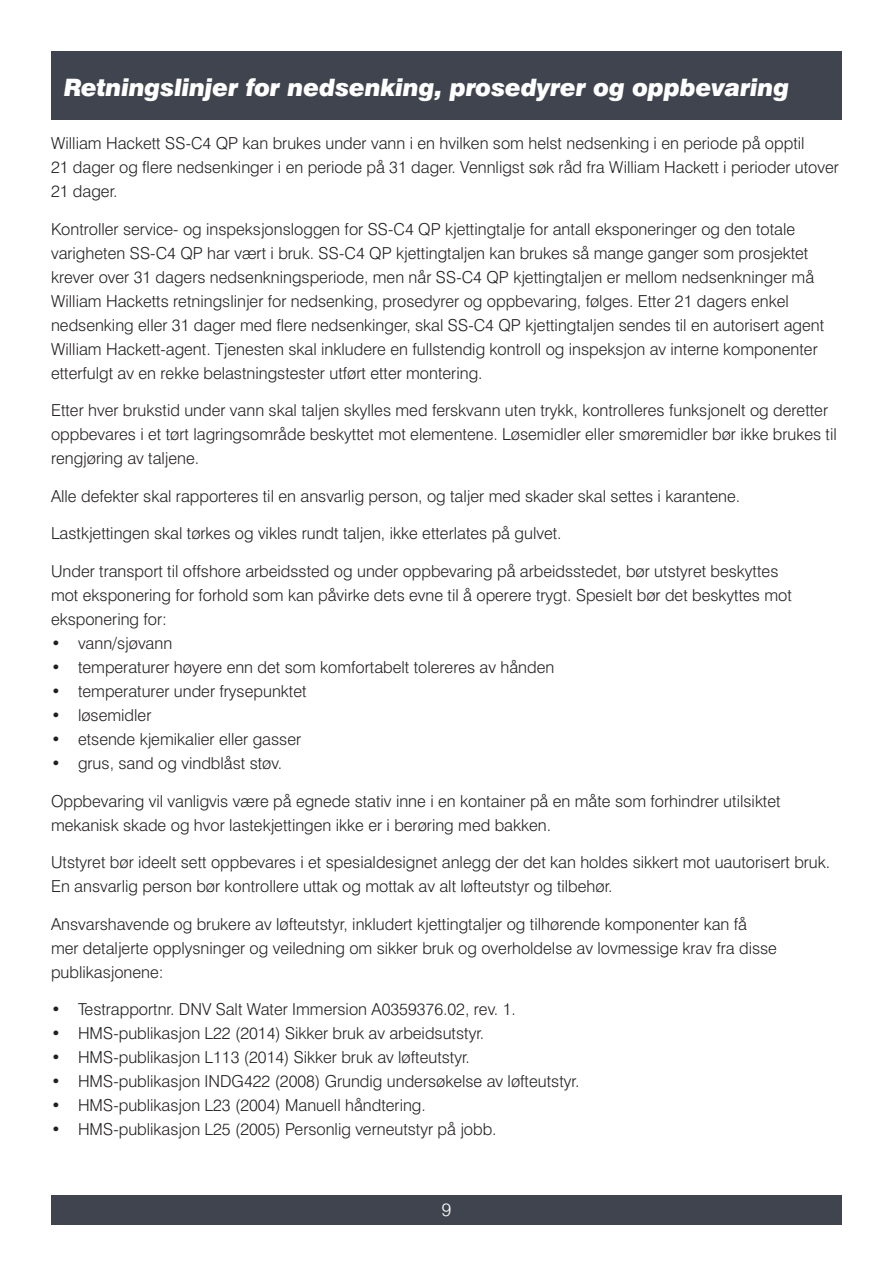
<style>
.page{position:relative;width:893px;height:1263px;background:#fff}
.page>*{position:absolute;margin:0;border:0;box-sizing:border-box;transform-origin:0 0}
.t1{font:italic 900 24px "Swiss 721 BT";letter-spacing:-.01em;color:#fff}
.t2{font:300 18px "Swiss 721 BT";color:#fff}
.t3{font:300 16.5px/24px "Swiss 721 BT";color:#231f20}
</style>
<div class="page">
<div style="left:51px;top:51px;width:791px;height:68px;background:#40444e"></div>
<div style="left:51px;top:1195px;width:791px;height:30px;background:#40444e"></div>
<h1 class="t1" style="left:64px;top:72px;width:727px">Retningslinjer for nedsenking, prosedyrer og oppbevaring</h1>
<p class="t3" style="left:51px;top:131px;width:789px">William Hackett SS-C4 QP kan brukes under vann i en hvilken som helst nedsenking i en periode på opptil<br>21 dager og flere nedsenkinger i en periode på 31 dager. Vennligst søk råd fra William Hackett i perioder utover<br>21 dager.</p>
<p class="t3" style="left:51px;top:217px;width:775px">Kontroller service- og inspeksjonsloggen for SS-C4 QP kjettingtalje for antall eksponeringer og den totale varigheten SS-C4 QP har vært i bruk. SS-C4 QP kjettingtaljen kan brukes så mange ganger som prosjektet krever over 31 dagers nedsenkningsperiode, men når SS-C4 QP kjettingtaljen er mellom nedsenkninger må William Hacketts retningslinjer for nedsenking, prosedyrer og oppbevaring, følges. Etter 21 dagers enkel nedsenking eller 31 dager med flere nedsenkinger, skal SS-C4 QP kjettingtaljen sendes til en autorisert agent William Hackett-agent. Tjenesten skal inkludere en fullstendig kontroll og inspeksjon av interne komponenter etterfulgt av en rekke belastningstester utført etter montering.</p>
<p class="t3" style="left:51px;top:398px;width:787px">Etter hver brukstid under vann skal taljen skylles med ferskvann uten trykk, kontrolleres funksjonelt og deretter oppbevares i et tørt lagringsområde beskyttet mot elementene. Løsemidler eller smøremidler bør ikke brukes til rengjøring av taljene.</p>
<p class="t3" style="left:51px;top:484px;width:691px">Alle defekter skal rapporteres til en ansvarlig person, og taljer med skader skal settes i karantene.</p>
<p class="t3" style="left:51px;top:521px;width:512px">Lastkjettingen skal tørkes og vikles rundt taljen, ikke etterlates på gulvet.</p>
<p class="t3" style="left:51px;top:559px;width:742px">Under transport til offshore arbeidssted og under oppbevaring på arbeidsstedet, bør utstyret beskyttes mot eksponering for forhold som kan påvirke dets evne til å operere trygt. Spesielt bør det beskyttes mot eksponering for:</p>
<p class="t3" style="left:51px;top:631px;width:123px">• vann/sjøvann</p>
<p class="t3" style="left:51px;top:655px;width:505px">• temperaturer høyere enn det som komfortabelt tolereres av hånden</p>
<p class="t3" style="left:51px;top:679px;width:257px">• temperaturer under frysepunktet</p>
<p class="t3" style="left:51px;top:703px;width:102px">• løsemidler</p>
<p class="t3" style="left:51px;top:727px;width:252px">• etsende kjemikalier eller gasser</p>
<p class="t3" style="left:51px;top:751px;width:233px">• grus, sand og vindblåst støv.</p>
<p class="t3" style="left:51px;top:788px;width:731px">Oppbevaring vil vanligvis være på egnede stativ inne i en kontainer på en måte som forhindrer utilsiktet mekanisk skade og hvor lastekjettingen ikke er i berøring med bakken.</p>
<p class="t3" style="left:51px;top:850px;width:781px">Utstyret bør ideelt sett oppbevares i et spesialdesignet anlegg der det kan holdes sikkert mot uautorisert bruk.<br>En ansvarlig person bør kontrollere uttak og mottak av alt løfteutstyr og tilbehør.</p>
<p class="t3" style="left:51px;top:911px;width:727px">Ansvarshavende og brukere av løfteutstyr, inkludert kjettingtaljer og tilhørende komponenter kan få mer detaljerte opplysninger og veiledning om sikker bruk og overholdelse av lovmessige krav fra disse publikasjonene:</p>
<p class="t3" style="left:51px;top:997px;width:466px">• Testrapportnr. DNV Salt Water Immersion A0359376.02, rev. 1.</p>
<p class="t3" style="left:51px;top:1021px;width:435px">• HMS-publikasjon L22 (2014) Sikker bruk av arbeidsutstyr.</p>
<p class="t3" style="left:51px;top:1045px;width:420px">• HMS-publikasjon L113 (2014) Sikker bruk av løfteutstyr.</p>
<p class="t3" style="left:51px;top:1069px;width:530px">• HMS-publikasjon INDG422 (2008) Grundig undersøkelse av løfteutstyr.</p>
<p class="t3" style="left:51px;top:1093px;width:376px">• HMS-publikasjon L23 (2004) Manuell håndtering.</p>
<p class="t3" style="left:51px;top:1117px;width:447px">• HMS-publikasjon L25 (2005) Personlig verneutstyr på jobb.</p>
<p class="t2" style="left:442px;top:1198px;width:11px">9</p>
</div>
